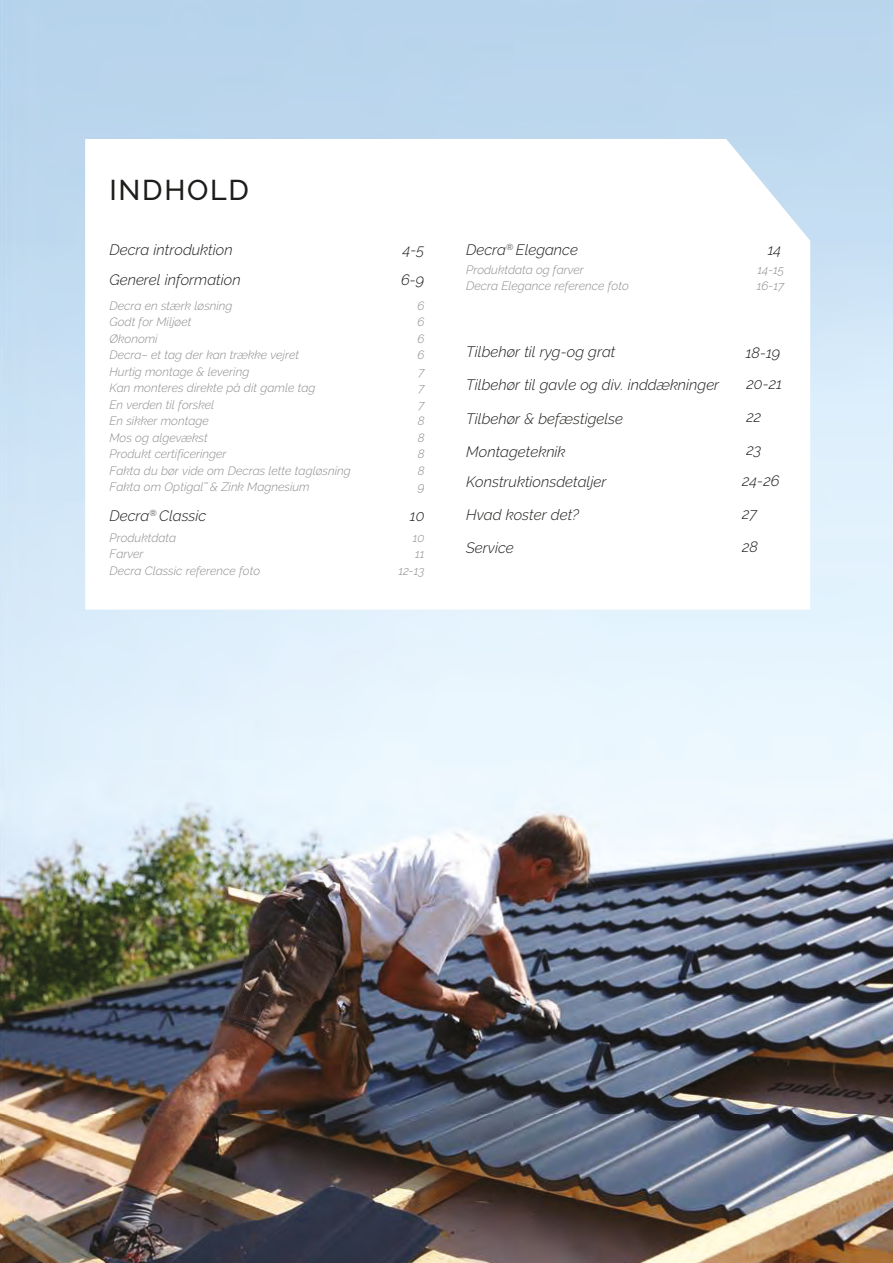
<style>
.page{position:relative;width:893px;height:1263px;background:#fff}
.page>*{position:absolute;margin:0;border:0;box-sizing:border-box;transform-origin:0 0}
.t1{font:500 28.5px "Raleway";letter-spacing:.06em;color:#1d1d1b}
.t2{font:italic 300 15px/30.5px "Raleway";color:#1d1d1b}
.t3{font:italic 300 12px/16.5px "Raleway";color:#8d8c8c}
</style>
<div class="page">
<img style="left:0;top:0;width:893px;height:1114px">
<img style="left:0;top:1114px;width:893px;height:149px">
<svg style="left:85px;top:139px;width:725px;height:471px"></svg>
<h1 class="t1" style="left:109px;top:174px;width:141px">INDHOLD</h1>
<p class="t2" style="left:109px;top:235px;width:125px">Decra introduktion</p>
<p class="t2" style="left:403px;top:235px;width:23px">4-5</p>
<p class="t2" style="left:109px;top:264px;width:133px">Generel information</p>
<p class="t2" style="left:401px;top:264px;width:25px">6-9</p>
<p class="t3" style="left:109px;top:297px;width:125px">Decra en stærk løsning</p>
<p class="t3" style="left:417px;top:297px;width:9px">6</p>
<p class="t3" style="left:109px;top:314px;width:83px">Godt for Miljøet</p>
<p class="t3" style="left:417px;top:314px;width:9px">6</p>
<p class="t3" style="left:109px;top:330px;width:50px">Økonomi</p>
<p class="t3" style="left:417px;top:330px;width:9px">6</p>
<p class="t3" style="left:109px;top:347px;width:191px">Decra– et tag der kan trække vejret</p>
<p class="t3" style="left:417px;top:347px;width:9px">6</p>
<p class="t3" style="left:109px;top:363px;width:141px">Hurtig montage &amp; levering</p>
<p class="t3" style="left:418px;top:363px;width:8px">7</p>
<p class="t3" style="left:109px;top:380px;width:207px">Kan monteres direkte på dit gamle tag</p>
<p class="t3" style="left:418px;top:380px;width:8px">7</p>
<p class="t3" style="left:109px;top:396px;width:106px">En verden til forskel</p>
<p class="t3" style="left:418px;top:396px;width:8px">7</p>
<p class="t3" style="left:109px;top:413px;width:101px">En sikker montage</p>
<p class="t3" style="left:418px;top:413px;width:8px">8</p>
<p class="t3" style="left:109px;top:429px;width:100px">Mos og algevækst</p>
<p class="t3" style="left:418px;top:429px;width:8px">8</p>
<p class="t3" style="left:109px;top:446px;width:119px">Produkt certificeringer</p>
<p class="t3" style="left:418px;top:446px;width:8px">8</p>
<p class="t3" style="left:109px;top:462px;width:243px">Fakta du bør vide om Decras lette tagløsning</p>
<p class="t3" style="left:418px;top:462px;width:8px">8</p>
<p class="t3" style="left:109px;top:479px;width:202px">Fakta om Optigal<sup>™</sup> &amp; Zink Magnesium</p>
<p class="t3" style="left:418px;top:479px;width:8px">9</p>
<p class="t2" style="left:109px;top:500px;width:98px">Decra<sup>®</sup> Classic</p>
<p class="t2" style="left:410px;top:500px;width:16px">10</p>
<p class="t3" style="left:109px;top:529px;width:68px">Produktdata</p>
<p class="t3" style="left:413px;top:529px;width:13px">10</p>
<p class="t3" style="left:109px;top:545px;width:36px">Farver</p>
<p class="t3" style="left:415px;top:545px;width:11px">11</p>
<p class="t3" style="left:109px;top:562px;width:152px">Decra Classic reference foto</p>
<p class="t3" style="left:398px;top:562px;width:28px">12-13</p>
<p class="t2" style="left:466px;top:235px;width:113px">Decra<sup>®</sup> Elegance</p>
<p class="t3" style="left:466px;top:261px;width:164px">Produktdata og farver<br>Decra Elegance reference foto</p>
<p class="t2" style="left:466px;top:337px;width:151px">Tilbehør til ryg-og grat</p>
<p class="t2" style="left:466px;top:370px;width:255px">Tilbehør til gavle og div. inddækninger</p>
<p class="t2" style="left:466px;top:403px;width:158px">Tilbehør &amp; befæstigelse</p>
<p class="t2" style="left:466px;top:436px;width:142px">Montageteknik<br>Konstruktionsdetaljer</p>
<p class="t2" style="left:466px;top:500px;width:114px">Hvad koster det?</p>
<p class="t2" style="left:466px;top:533px;width:49px">Service</p>
<p class="t2" style="left:768px;top:235px;width:15px">14</p>
<p class="t3" style="left:757px;top:261px;width:29px">14-15<br>16-17</p>
<p class="t2" style="left:746px;top:337px;width:38px">18-19<br>20-21</p>
<p class="t2" style="left:746px;top:401px;width:16px">22</p>
<p class="t2" style="left:746px;top:434px;width:16px">23</p>
<p class="t2" style="left:742px;top:465px;width:39px">24-26</p>
<p class="t2" style="left:742px;top:499px;width:17px">27</p>
<p class="t2" style="left:742px;top:532px;width:17px">28</p>
</div>
